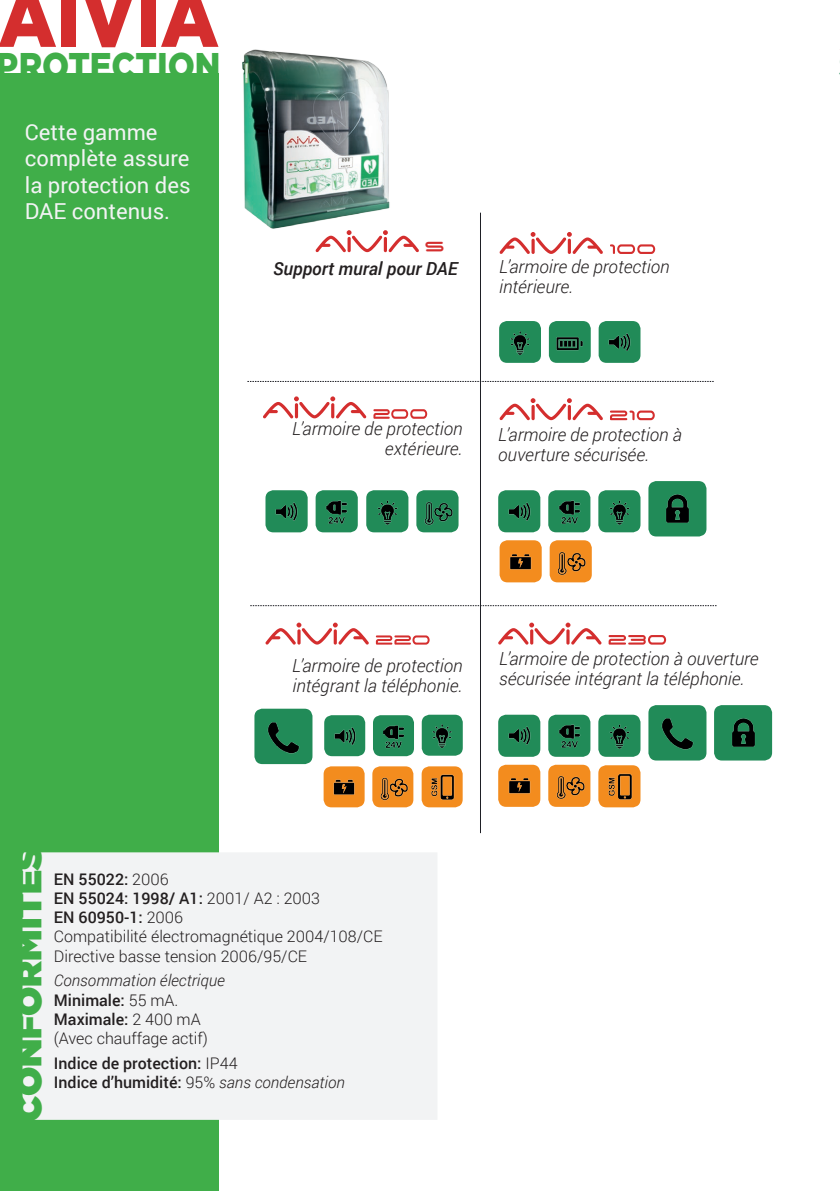
<style>
.page{position:relative;width:840px;height:1191px;background:#fff}
.page>*{position:absolute;margin:0;border:0;box-sizing:border-box;transform-origin:0 0}
.t1{font:900 83.6px "Gotham";color:#d42e2e;scale:.88 1}
.t2{font:900 37.2px "Gotham";color:#40ae49;scale:.88 1}
.t3{font:900 36.2px "Gotham";color:#40ae49}
.t4{font:22px/26.4px "Roboto";color:#f2f3f4}
.t5{font:22px "Space Age";color:#d42e2e}
.t6{font:italic 300 18px/20px "Roboto";color:#231f20}
.t7{font:italic 500 18px "Roboto";color:#231f20}
.t8{font:300 16px/19.2px "Roboto";color:#231f20}
.t9{font:500 16px/19.2px "Roboto";color:#231f20}
.s1{font-weight:500}
.s2{font-style:italic}
.s3{font-weight:300}
.s4{font-weight:300;font-style:italic}
</style>
<div class="page">
<img style="left:265px;top:490px;width:42px;height:42px">
<img style="left:498px;top:490px;width:42px;height:42px">
<img style="left:324px;top:715px;width:41px;height:41px">
<img style="left:498px;top:714px;width:42px;height:43px">
<img style="left:598px;top:321px;width:42px;height:42px">
<img style="left:315px;top:490px;width:42px;height:42px">
<img style="left:548px;top:490px;width:42px;height:42px">
<img style="left:373px;top:715px;width:41px;height:41px">
<img style="left:548px;top:714px;width:42px;height:43px">
<img style="left:323px;top:766px;width:41px;height:41px">
<img style="left:498px;top:764px;width:42px;height:43px">
<img style="left:499px;top:540px;width:42px;height:42px">
<img style="left:416px;top:490px;width:42px;height:42px">
<img style="left:372px;top:766px;width:41px;height:41px">
<img style="left:548px;top:764px;width:42px;height:43px">
<img style="left:549px;top:540px;width:42px;height:42px">
<img style="left:548px;top:321px;width:42px;height:42px">
<img style="left:714px;top:705px;width:57px;height:55px">
<img style="left:648px;top:481px;width:58px;height:55px">
<img style="left:499px;top:321px;width:41px;height:42px">
<img style="left:366px;top:490px;width:42px;height:42px">
<img style="left:598px;top:490px;width:42px;height:42px">
<img style="left:421px;top:714px;width:41px;height:41px">
<img style="left:598px;top:714px;width:42px;height:43px">
<img style="left:648px;top:705px;width:58px;height:55px">
<img style="left:254px;top:708px;width:58px;height:56px">
<img style="left:421px;top:766px;width:41px;height:41px">
<img style="left:598px;top:765px;width:42px;height:42px">
<hr style="left:480px;top:213px;width:1px;height:620px;background:#1e1f25">
<svg style="left:247px;top:381px;width:466px;height:1px"></svg>
<svg style="left:250px;top:605px;width:466px;height:1px"></svg>
<div style="left:0;top:74px;width:218px;height:1117px;background:#40ae49"></div>
<div style="left:23px;top:852px;width:414px;height:267px;background:#f2f3f4"></div>
<img style="left:242px;top:49px;width:148px;height:180px">
<svg style="left:315px;top:230px;width:104px;height:22px"></svg>
<svg style="left:383px;top:237px;width:4px;height:15px"></svg>
<svg style="left:499px;top:232px;width:103px;height:22px"></svg>
<hr style="left:567px;top:239px;width:3px;height:15px;background:#d42e2e;border-radius:2px">
<svg style="left:499px;top:398px;width:103px;height:22px"></svg>
<hr style="left:567px;top:405px;width:3px;height:15px;background:#d42e2e;border-radius:2px">
<svg style="left:263px;top:396px;width:103px;height:22px"></svg>
<hr style="left:331px;top:403px;width:3px;height:15px;background:#d42e2e;border-radius:2px">
<svg style="left:265px;top:622px;width:104px;height:23px"></svg>
<hr style="left:333px;top:629px;width:3px;height:15px;background:#d42e2e;border-radius:2px">
<svg style="left:498px;top:622px;width:103px;height:23px"></svg>
<hr style="left:566px;top:629px;width:3px;height:15px;background:#d42e2e;border-radius:2px">
<svg style="left:610px;top:244px;width:44px;height:10px"></svg>
<svg style="left:610px;top:410px;width:44px;height:10px"></svg>
<svg style="left:373px;top:409px;width:54px;height:10px"></svg>
<svg style="left:375px;top:635px;width:54px;height:9px"></svg>
<svg style="left:608px;top:635px;width:57px;height:9px"></svg>
<h1 class="t1" style="left:-2px;top:-40px;width:252px">AIVIA</h1>
<h2 class="t2" style="left:-3px;top:40px;width:256px">PROTECTION</h2>
<p class="t4" style="left:25px;top:118px;width:167px">Cette gamme complète assure la protection des<br>DAE contenus.</p>
<p class="t5" style="left:424px;top:236px;width:22px">S</p>
<p class="t7" style="left:273px;top:256px;width:186px">Support mural pour DAE</p>
<p class="t6" style="left:499px;top:256px;width:172px">L’armoire de protection intérieure.</p>
<p class="t6" style="left:292px;top:418px;width:172px;text-align:right">L’armoire de protection extérieure.</p>
<p class="t6" style="left:498px;top:424px;width:185px">L’armoire de protection à ouverture sécurisée.</p>
<p class="t6" style="left:292px;top:654px;width:172px">L’armoire de protection intégrant la téléphonie.</p>
<p class="t6" style="left:499px;top:648px;width:261px">L’armoire de protection à ouverture sécurisée intégrant la téléphonie.</p>
<h3 class="t3" style="left:3px;top:1121px;width:278px;rotate:-90deg">CONFORMITÉS</h3>
<p class="t8" style="left:54px;top:869px;width:330px"><span class="s1">EN 55022:</span> 2006<br><span class="s1">EN 55024: 1998/ A1:</span> 2001/ A2 : 2003<br><span class="s1">EN 60950-1:</span> 2006<br>Compatibilité électromagnétique 2004/108/CE<br>Directive basse tension 2006/95/CE</p>
<p class="t8" style="left:54px;top:970px;width:172px"><span class="s2">Consommation électrique<br></span><span class="s1">Minimale:</span> 55 mA.<br><span class="s1">Maximale:</span> 2 400 mA (Avec chauffage actif)</p>
<p class="t9" style="left:54px;top:1053px;width:292px">Indice de protection: <span class="s3">IP44<br></span>Indice d’humidité: <span class="s3">95%</span> <span class="s4">sans condensation</span></p>
</div>
